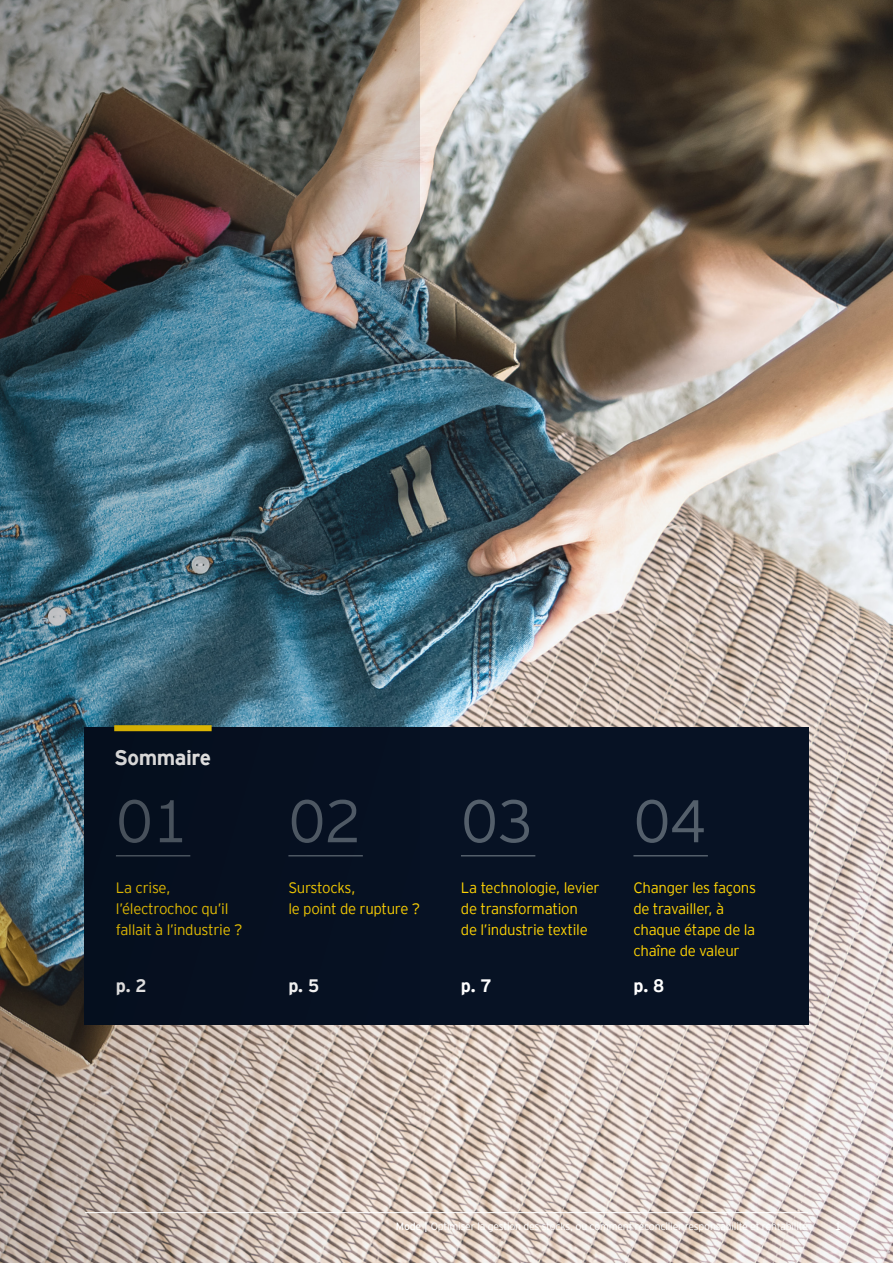
<style>
.page{position:relative;width:893px;height:1263px;background:#fff}
.page>*{position:absolute;margin:0;border:0;box-sizing:border-box;transform-origin:0 0}
.Paragraph_Style_3{font:300 60px "EY Interstate";letter-spacing:-.02em;color:#545f6b}
.TITRE_2{font:700 21px "EY Interstate";letter-spacing:-.02em;color:#fff}
.Paragraph_Style_2{font:700 18px "EY Interstate";color:#fff}
.Paragraph_Style_1{font:300 15px/21px "EY Interstate";letter-spacing:-.02em;color:#fed304}
.t1{font:300 10.5px "EY Interstate";letter-spacing:-.02em;color:#fff}
.t2{font:10.5px "EY Interstate";color:#fff}
.s1{font-weight:400}
</style>
<div class="page">
<img style="left:419px;top:0;width:474px;height:1263px">
<div style="left:84px;top:727px;width:724px;height:298px;background:#071224"></div>
<hr style="left:461px;top:855px;width:74px;height:1px;background:#545f6b">
<hr style="left:633px;top:855px;width:75px;height:1px;background:#545f6b">
<img style="left:0;top:0;width:419px;height:1263px">
<hr style="left:85px;top:1212px;width:723px;height:1px;background:#fff">
<p class="TITRE_2" style="left:114px;top:743px;width:98px">Sommaire</p>
<p class="Paragraph_Style_3" style="left:116px;top:778px;width:75px">01</p>
<p class="Paragraph_Style_1" style="left:116px;top:876px;width:128px">La crise, l’électrochoc qu’il fallait à l’industrie ?</p>
<p class="Paragraph_Style_2" style="left:116px;top:973px;width:32px">p. 2</p>
<p class="Paragraph_Style_3" style="left:288px;top:778px;width:75px">02</p>
<p class="Paragraph_Style_1" style="left:288px;top:876px;width:133px">Surstocks,<br>le point de rupture ?</p>
<p class="Paragraph_Style_2" style="left:288px;top:973px;width:32px">p. 5</p>
<p class="Paragraph_Style_3" style="left:461px;top:778px;width:75px">03</p>
<p class="Paragraph_Style_1" style="left:461px;top:876px;width:140px">La technologie, levier de transformation<br>de l’industrie textile</p>
<p class="Paragraph_Style_2" style="left:461px;top:973px;width:32px">p. 7</p>
<p class="Paragraph_Style_3" style="left:633px;top:778px;width:75px">04</p>
<p class="Paragraph_Style_1" style="left:633px;top:876px;width:124px">Changer les façons de travailler, à chaque étape de la chaîne de valeur</p>
<p class="Paragraph_Style_2" style="left:633px;top:973px;width:32px">p. 8</p>
<p class="t1" style="left:396px;top:1219px;width:414px"><span class="s1">Mode |</span> Optimiser la gestion des stocks, ou comment réconcilier responsabilité et rentabilité</p>
<p class="t2" style="left:835px;top:1219px;width:8px">1</p>
</div>
